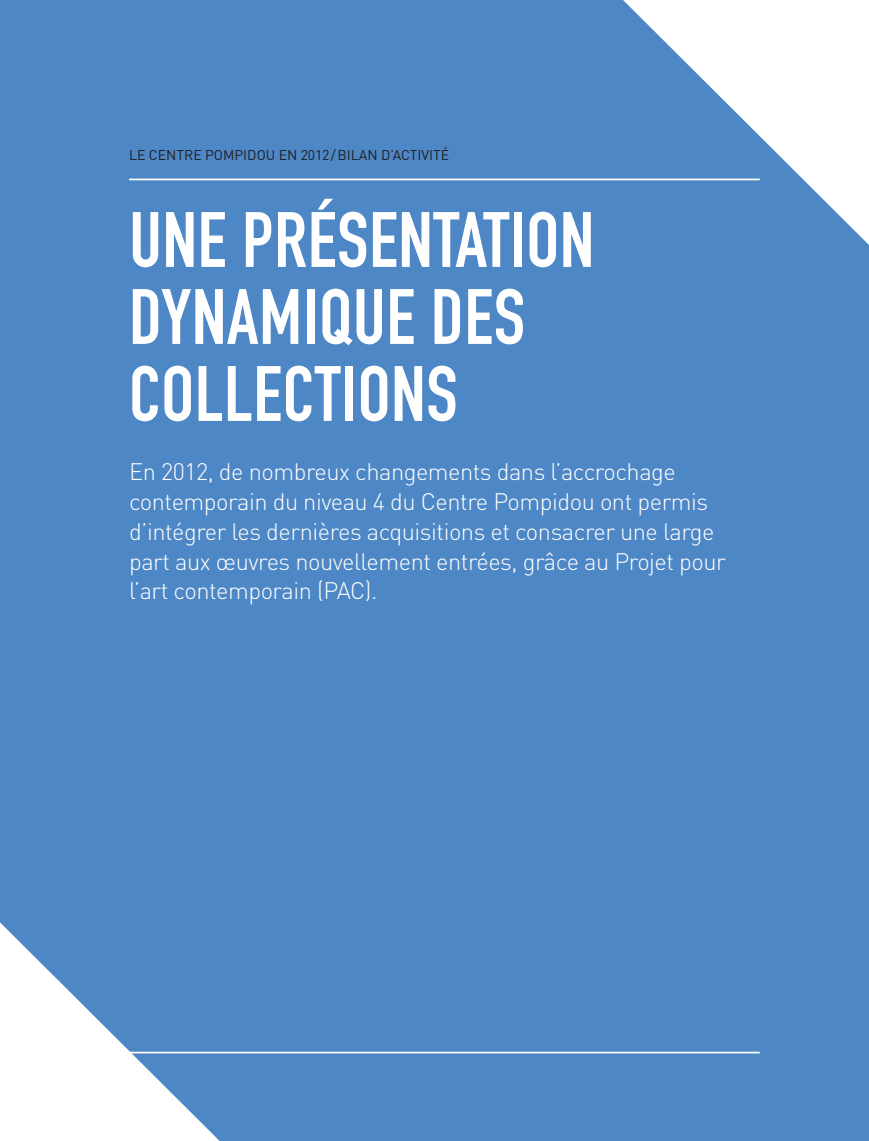
<style>
.page{position:relative;width:869px;height:1141px;background:#fff}
.page>*{position:absolute;margin:0;border:0;box-sizing:border-box;transform-origin:0 0}
.t1{font:77px/77px "DIN Engschrift Std";letter-spacing:.01em;color:#fff}
.t2{font:300 23.62px/29.8px "DINOT";letter-spacing:-.02em;color:#fff}
.t3{font:14px "DINOT";color:#231f20}
</style>
<div class="page">
<div style="left:0;top:0;width:868px;height:1141px;background:#4d87c6"></div>
<hr style="left:129px;top:1052px;width:630px;height:1px;background:#fff">
<hr style="left:129px;top:179px;width:630px;height:1px;background:#fff">
<p class="t3" style="left:129px;top:146px;width:103px">LE CENTRE POMPID</p>
<p class="t3" style="left:256px;top:146px;width:99px">OU EN 2012/BILAN</p>
<p class="t3" style="left:381px;top:146px;width:70px">D’ACTIVITÉ</p>
<p class="t1" style="left:129px;top:202px;width:177px">UNE PRÉSENT</p>
<p class="t1" style="left:129px;top:202px;width:429px;text-indent:326px">ATION<br>DYNAMIQUE DES<br>COLLECTIONS</p>
<p class="t2" style="left:129px;top:457px;width:598px">En 2012, de nombreux changements dans l’accrochage contemporain du niveau 4 du Centre Pompidou ont permis d’intégrer les dernières acquisitions et consacrer une large part aux œuvres nouvellement entrées, grâce au Projet pour l’art contemporain (PAC).</p>
</div>
